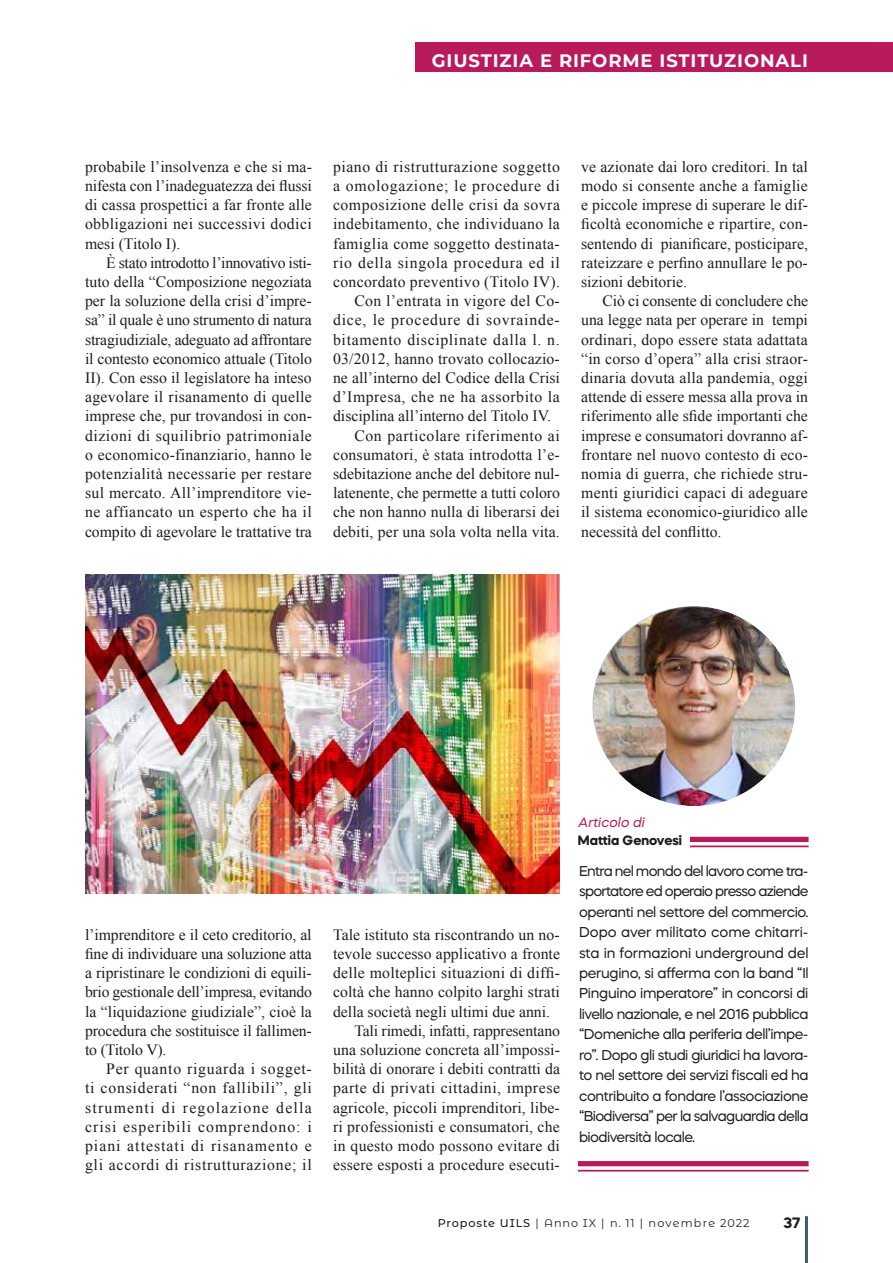
<style>
.page{position:relative;width:893px;height:1263px;background:#fff}
.page>*{position:absolute;margin:0;border:0;box-sizing:border-box;transform-origin:0 0}
.t1{font:700 18px "Montserrat";letter-spacing:.05em;color:#fff}
.t2{font:15.75px/19.2px "Times New Roman";letter-spacing:.01em;color:#1d1d1b;text-align:justify}
.t3{font:15.75px "Times New Roman";letter-spacing:.035em;color:#1d1d1b}
.t4{font:15.75px "Times New Roman";letter-spacing:.05em;color:#1d1d1b}
.t5{font:15.75px "Times New Roman";letter-spacing:-.01em;color:#1d1d1b}
.t6{font:15.75px "Times New Roman";letter-spacing:.04em;color:#1d1d1b}
.t7{font:15.75px "Times New Roman";letter-spacing:.03em;color:#1d1d1b}
.t8{font:15.75px "Times New Roman";letter-spacing:.045em;color:#1d1d1b}
.t9{font:700 15px "Mazzard H";color:#1d1d1b}
.t10{font:14.25px/20.5px "Mazzard H";letter-spacing:-.045em;color:#1d1d1b;text-align:justify}
.t11{font:700 13.5px "Mazzard H";color:#1d1d1b}
.t12{font:italic 13.5px "Mazzard H";color:#b81a5c}
.t13{font:11.25px "Montserrat Alternates";letter-spacing:.08em;color:#1d1d1b}
.s1{font-weight:500}
</style>
<div class="page">
<hr style="left:805px;top:1216px;width:3px;height:47px;background:#3a5c67">
<div style="left:415px;top:43px;width:478px;height:29px;background:#b81a5c"></div>
<div style="left:690px;top:837px;width:119px;height:5px;background:#b81a5c"></div>
<hr style="left:690px;top:845px;width:119px;height:2px;background:#b81a5c">
<div style="left:578px;top:1161px;width:231px;height:5px;background:#b81a5c"></div>
<hr style="left:578px;top:1170px;width:231px;height:1px;background:#b81a5c">
<img style="left:593px;top:607px;width:202px;height:198px">
<div style="left:582px;top:596px;width:224px;height:220px;border:10px solid #fff;border-radius:50%"></div>
<img style="left:85px;top:574px;width:475px;height:320px">
<p class="t1" style="left:432px;top:47px;width:378px">GIUSTIZIA E RIFORME ISTITUZIONALI</p>
<p class="t2" style="left:85px;top:157px;width:228px">probabile l’insolvenza e che si ma&shy;nifesta con l’inadeguatezza dei flussi di cassa prospettici a far fronte alle obbligazioni nei successivi dodici mesi (Titolo I).</p>
<p class="t2" style="left:85px;top:253px;width:228px;text-indent:21px">È stato introdotto l’innovativo isti&shy;tuto della “Composizione negoziata per la soluzione della crisi d’impre&shy;sa” il quale è uno strumento di natura stragiudiziale, adeguato ad affrontare il contesto economico attuale (Titolo II). Con esso il legislatore ha inteso agevolare il risanamento di quelle imprese che, pur trovandosi in con&shy;dizioni di squilibrio patrimoniale o economico-finanziario, hanno le potenzialità necessarie per restare sul mercato. All’imprenditore vie&shy;ne affiancato un esperto che ha il compito di agevolare le trattative tra</p>
<p class="t3" style="left:333px;top:156px;width:228px">piano di ristrutturazione soggetto</p>
<p class="t8" style="left:333px;top:175px;width:228px">a omologazione; le procedure di</p>
<p class="t7" style="left:333px;top:194px;width:228px">composizione delle crisi da sovra</p>
<p class="t2" style="left:333px;top:214px;width:228px">indebitamento, che individuano la</p>
<p class="t2" style="left:333px;top:233px;width:228px">famiglia come soggetto destinata-</p>
<p class="t4" style="left:333px;top:252px;width:228px">rio della singola procedura ed il</p>
<p class="t2" style="left:333px;top:272px;width:228px">concordato preventivo (Titolo IV).</p>
<p class="t2" style="left:354px;top:291px;width:207px">Con l’entrata in vigore del Co-</p>
<p class="t4" style="left:333px;top:309px;width:228px">dice, le procedure di sovrainde-</p>
<p class="t6" style="left:333px;top:329px;width:228px">bitamento disciplinate dalla l. n.</p>
<p class="t2" style="left:333px;top:349px;width:228px">03/2012, hanno trovato collocazio-</p>
<p class="t2" style="left:333px;top:368px;width:228px">ne all’interno del Codice della Crisi</p>
<p class="t3" style="left:333px;top:386px;width:228px">d’Impresa, che ne ha assorbito la</p>
<p class="t2" style="left:333px;top:406px;width:220px">disciplina all’interno del Titolo IV.</p>
<p class="t3" style="left:354px;top:425px;width:207px">Con particolare riferimento ai</p>
<p class="t2" style="left:333px;top:445px;width:228px">consumatori, è stata introdotta l’e-</p>
<p class="t2" style="left:333px;top:464px;width:228px">sdebitazione anche del debitore nul-</p>
<p class="t2" style="left:333px;top:483px;width:228px">latenente, che permette a tutti coloro</p>
<p class="t2" style="left:333px;top:502px;width:228px">che non hanno nulla di liberarsi dei</p>
<p class="t2" style="left:333px;top:521px;width:228px">debiti, per una sola volta nella vita.</p>
<p class="t2" style="left:581px;top:157px;width:228px">ve azionate dai loro creditori. In tal modo si consente anche a famiglie e piccole imprese di superare le dif&shy;ficoltà economiche e ripartire, con&shy;sentendo di pianificare, posticipare, rateizzare e perfino annullare le po&shy;sizioni debitorie.</p>
<p class="t2" style="left:581px;top:291px;width:228px;text-indent:21px">Ciò ci consente di concludere che una legge nata per operare in tempi ordinari, dopo essere stata adattata “in corso d’opera” alla crisi straor&shy;dinaria dovuta alla pandemia, oggi attende di essere messa alla prova in riferimento alle sfide importanti che imprese e consumatori dovranno af&shy;frontare nel nuovo contesto di eco&shy;nomia di guerra, che richiede stru&shy;menti giuridici capaci di adeguare il sistema economico-giuridico alle necessità del conflitto.</p>
<p class="t2" style="left:85px;top:925px;width:228px">l’imprenditore e il ceto creditorio, al fine di individuare una soluzione atta a ripristinare le condizioni di equili&shy;brio gestionale dell’impresa, evitando la “liquidazione giudiziale”, cioè la procedura che sostituisce il fallimen&shy;to (Titolo V).</p>
<p class="t2" style="left:85px;top:1059px;width:228px;text-indent:21px">Per quanto riguarda i sogget&shy;ti considerati “non fallibili”, gli strumenti di regolazione della crisi esperibili comprendono: i piani attestati di risanamento e gli accordi di ristrutturazione; il</p>
<p class="t2" style="left:333px;top:925px;width:228px">Tale istituto sta riscontrando un no-</p>
<p class="t2" style="left:333px;top:944px;width:228px">tevole successo applicativo a fronte</p>
<p class="t2" style="left:333px;top:963px;width:228px">delle molteplici situazioni di diffi-</p>
<p class="t2" style="left:333px;top:982px;width:228px">coltà che hanno colpito larghi strati</p>
<p class="t2" style="left:333px;top:1001px;width:218px">della società negli ultimi due anni.</p>
<p class="t5" style="left:354px;top:1020px;width:207px">Tali rimedi, infatti, rappresentano</p>
<p class="t2" style="left:333px;top:1040px;width:228px">una soluzione concreta all’impossi-</p>
<p class="t2" style="left:333px;top:1059px;width:228px">bilità di onorare i debiti contratti da</p>
<p class="t3" style="left:333px;top:1077px;width:228px">parte di privati cittadini, imprese</p>
<p class="t2" style="left:333px;top:1097px;width:228px">agricole, piccoli imprenditori, libe-</p>
<p class="t2" style="left:333px;top:1117px;width:228px">ri professionisti e consumatori, che</p>
<p class="t2" style="left:333px;top:1136px;width:228px">in questo modo possono evitare di</p>
<p class="t2" style="left:333px;top:1155px;width:228px">essere esposti a procedure esecuti-</p>
<p class="t12" style="left:578px;top:813px;width:71px">Articolo di</p>
<p class="t11" style="left:578px;top:831px;width:106px">Mattia Genovesi</p>
<p class="t10" style="left:579px;top:860px;width:231px">Entra nel mondo del lavoro come tra&shy;sportatore ed operaio presso aziende operanti nel settore del commercio.<br>Dopo aver militato come chitarri&shy;sta in formazioni underground del perugino, si afferma con la band “Il Pinguino imperatore” in concorsi di livello nazionale, e nel 2016 pubblica “Domeniche alla periferia dell’impe&shy;ro”. Dopo gli studi giuridici ha lavora&shy;to nel settore dei servizi fiscali ed ha contribuito a fondare l’associazione “Biodiversa” per la salvaguardia della biodiversità locale.</p>
<p class="t13" style="left:438px;top:1215px;width:313px"><span class="s1">Proposte UILS</span> | Anno IX | n. 11 | novembre 2022</p>
<p class="t9" style="left:783px;top:1212px;width:18px">37</p>
</div>
